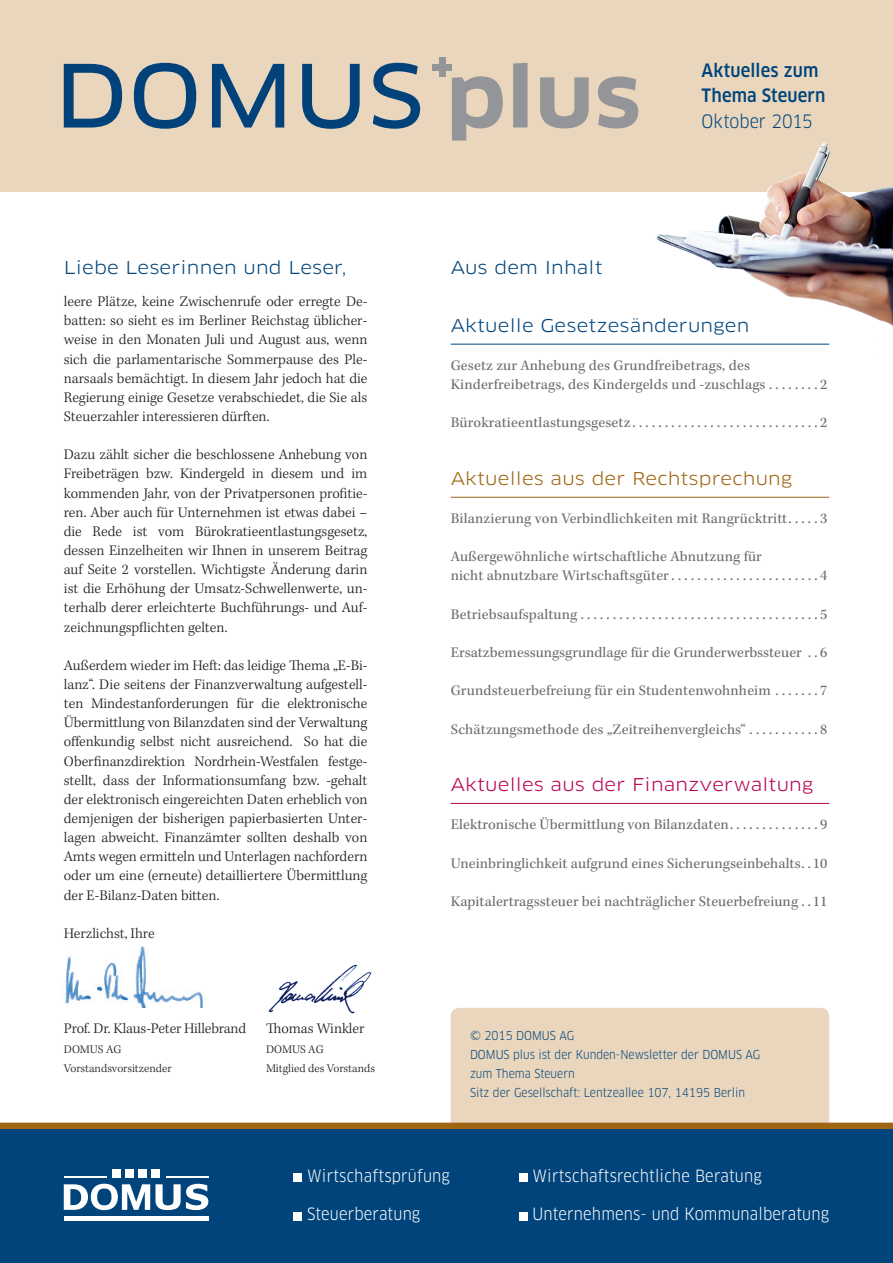
<style>
.page{position:relative;width:893px;height:1263px;background:#fff}
.page>*{position:absolute;margin:0;border:0;box-sizing:border-box;transform-origin:0 0}
.t1{font:500 18px/25.5px "Clan Pro Narr";letter-spacing:.01em;color:#00447b}
.t2{font:18px "Clan Pro Narr";letter-spacing:-.005em;color:#00447b}
.t3{font:expanded 17.25px "Clan Pro";letter-spacing:.01em;color:#00447b}
.t4{font:expanded 17.25px "Clan Pro";letter-spacing:.01em;color:#b60150}
.t5{font:expanded 17.25px "Clan Pro";letter-spacing:.01em;color:#9e6512}
.t6{font:16.5px "Clan Pro Narr";letter-spacing:.01em;color:#fff}
.t7{font:300 15px/19.2px "Kepler Std";color:#231f20;text-align:justify}
.t8{font:15px/19.2px "Kepler Std";letter-spacing:.01em;color:#6c6d70}
.t9{font:12px/19.2px "Clan Pro Narr";color:#00447b}
.t10{font:300 12px/19.2px "Kepler Std";color:#231f20}
</style>
<div class="page">
<div style="left:451px;top:1008px;width:378px;height:134px;background:#e9d6bd;border-radius:9px"></div>
<div style="left:0;top:1126px;width:893px;height:137px;background:#00447b"></div>
<div style="left:0;top:1123px;width:893px;height:6px;background:#9e6512"></div>
<div style="left:0;top:0;width:893px;height:191px;background:#e9d6bd"></div>
<svg style="left:64px;top:64px;width:58px;height:64px"></svg>
<svg style="left:134px;top:63px;width:62px;height:66px"></svg>
<svg style="left:212px;top:64px;width:72px;height:64px"></svg>
<svg style="left:302px;top:64px;width:58px;height:65px"></svg>
<svg style="left:373px;top:63px;width:47px;height:66px"></svg>
<svg style="left:452px;top:76px;width:51px;height:65px"></svg>
<svg style="left:513px;top:63px;width:15px;height:64px"></svg>
<svg style="left:540px;top:77px;width:49px;height:51px"></svg>
<svg style="left:598px;top:76px;width:40px;height:52px"></svg>
<div style="left:439px;top:57px;width:6px;height:20px;background:#939598"></div>
<div style="left:433px;top:64px;width:19px;height:6px;background:#939598"></div>
<div style="left:113px;top:1169px;width:8px;height:9px;background:#fff"></div>
<div style="left:125px;top:1169px;width:9px;height:9px;background:#fff"></div>
<div style="left:138px;top:1169px;width:9px;height:9px;background:#fff"></div>
<div style="left:151px;top:1169px;width:8px;height:9px;background:#fff"></div>
<hr style="left:64px;top:1216px;width:144px;height:4px;background:#fff">
<hr style="left:64px;top:1176px;width:42px;height:2px;background:#fff">
<hr style="left:166px;top:1176px;width:42px;height:2px;background:#fff">
<svg style="left:64px;top:1184px;width:144px;height:26px"></svg>
<img style="left:651px;top:142px;width:242px;height:203px">
<div style="left:293px;top:1174px;width:9px;height:8px;background:#fff"></div>
<div style="left:293px;top:1212px;width:9px;height:8px;background:#fff"></div>
<div style="left:519px;top:1174px;width:8px;height:8px;background:#fff"></div>
<div style="left:519px;top:1212px;width:8px;height:8px;background:#fff"></div>
<img style="left:268px;top:964px;width:104px;height:50px">
<img style="left:65px;top:946px;width:138px;height:61px">
<hr style="left:451px;top:344px;width:378px;height:1px;background:#00447b">
<hr style="left:451px;top:497px;width:378px;height:1px;background:#9e6512">
<hr style="left:451px;top:803px;width:378px;height:1px;background:#b60150">
<p class="t3" style="left:64px;top:257px;width:284px">Liebe Leserinnen und Leser,</p>
<p class="t7" style="left:64px;top:292px;width:305px">leere Plätze, keine Zwischenrufe oder erregte De&shy;batten: so sieht es im Berliner Reichstag üblicher&shy;weise in den Monaten Juli und August aus, wenn sich die parlamentarische Sommerpause des Ple&shy;narsaals bemächtigt. In diesem Jahr jedoch hat die Regierung einige Gesetze verabschiedet, die Sie als Steuerzahler interessieren dürften.</p>
<p class="t7" style="left:64px;top:446px;width:305px">Dazu zählt sicher die beschlossene Anhebung von Freibeträgen bzw. Kindergeld in diesem und im kommenden Jahr, von der Privatpersonen profitie&shy;ren. Aber auch für Unternehmen ist etwas dabei – die Rede ist vom Bürokratieentlastungsgesetz, dessen Einzelheiten wir Ihnen in unserem Beitrag auf Seite 2 vorstellen. Wichtigste Änderung darin ist die Erhöhung der Umsatz-Schwellenwerte, un&shy;terhalb derer erleichterte Buchführungs- und Auf&shy;zeichnungspflichten gelten.</p>
<p class="t7" style="left:64px;top:656px;width:305px">Außerdem wieder im Heft: das leidige Thema „E-Bi&shy;lanz“. Die seitens der Finanzverwaltung aufgestell&shy;ten Mindestanforderungen für die elektronische Übermittlung von Bilanzdaten sind der Verwaltung offenkundig selbst nicht ausreichend. So hat die Oberfinanzdirektion Nordrhein-Westfalen festge&shy;stellt, dass der Informationsumfang bzw. -gehalt der elektronisch eingereichten Daten erheblich von demjenigen der bisherigen papierbasierten Unter&shy;lagen abweicht. Finanzämter sollten deshalb von Amts wegen ermitteln und Unterlagen nachfordern oder um eine (erneute) detailliertere Übermittlung der E-Bilanz-Daten bitten.</p>
<p class="t7" style="left:64px;top:924px;width:92px">Herzlichst, Ihre</p>
<p class="t7" style="left:64px;top:1020px;width:184px">Prof. Dr. Klaus-Peter Hillebrand</p>
<p class="t10" style="left:64px;top:1040px;width:109px">DOMUS AG<br>Vorstandsvorsitzender</p>
<p class="t7" style="left:266px;top:1020px;width:100px">Thomas Winkler</p>
<p class="t10" style="left:266px;top:1040px;width:111px">DOMUS AG<br>Mitglied des Vorstands</p>
<p class="t3" style="left:451px;top:257px;width:153px">Aus dem Inhalt</p>
<p class="t1" style="left:702px;top:57px;width:125px">Aktuelles zum<br>Thema Steuern</p>
<p class="t2" style="left:702px;top:110px;width:113px">Oktober 2015</p>
<p class="t3" style="left:451px;top:315px;width:300px">Aktuelle Gesetzesänderungen</p>
<p class="t8" style="left:451px;top:356px;width:378px">Gesetz zur Anhebung des Grundfreibetrags, des<br>Kinderfreibetrags, des Kindergelds und -zuschlags . . . . . . . 2</p>
<p class="t8" style="left:451px;top:414px;width:378px">Bürokratieentlastungsgesetz ............................ 2</p>
<p class="t5" style="left:451px;top:468px;width:343px">Aktuelles aus der Rechtsprechung</p>
<p class="t8" style="left:451px;top:509px;width:378px">Bilanzierung von Verbindlichkeiten mit Rangrücktritt . . . . 3</p>
<p class="t8" style="left:451px;top:548px;width:378px">Außergewöhnliche wirtschaftliche Abnutzung für<br>nicht abnutzbare Wirtschaftsgüter . . . . . . . . . . . . . . . . . . . . . . 4</p>
<p class="t8" style="left:451px;top:605px;width:378px">Betriebsaufspaltung .................................... 5</p>
<p class="t8" style="left:451px;top:643px;width:378px">Ersatzbemessungsgrundlage für die Grunderwerbssteuer . 6</p>
<p class="t8" style="left:451px;top:682px;width:378px">Grundsteuerbefreiung für ein Studentenwohnheim . . . . . . 7</p>
<p class="t8" style="left:451px;top:720px;width:378px">Schätzungsmethode des „Zeitreihenvergleichs“ . . . . . . . . . . 8</p>
<p class="t4" style="left:451px;top:774px;width:364px">Aktuelles aus der Finanzverwaltung</p>
<p class="t8" style="left:451px;top:815px;width:378px">Elektronische Übermittlung von Bilanzdaten . . . . . . . . . . . . . 9</p>
<p class="t8" style="left:451px;top:854px;width:378px">Uneinbringlichkeit aufgrund eines Sicherungseinbehalts . 10</p>
<p class="t8" style="left:451px;top:892px;width:378px">Kapitalertragssteuer bei nachträglicher Steuerbefreiung . 11</p>
<p class="t9" style="left:470px;top:1026px;width:292px">© 2015 DOMUS AG<br>DOMUS plus ist der Kunden-Newsletter der DOMUS AG zum Thema Steuern<br>Sitz der Gesellschaft: Lentzeallee 107, 14195 Berlin</p>
<p class="t6" style="left:307px;top:1166px;width:144px">Wirtschaftsprüfung</p>
<p class="t6" style="left:307px;top:1204px;width:115px">Steuerberatung</p>
<p class="t6" style="left:532px;top:1166px;width:231px">Wirtschaftsrechtliche Beratung</p>
<p class="t6" style="left:532px;top:1204px;width:298px">Unternehmens- und Kommunalberatung</p>
</div>
